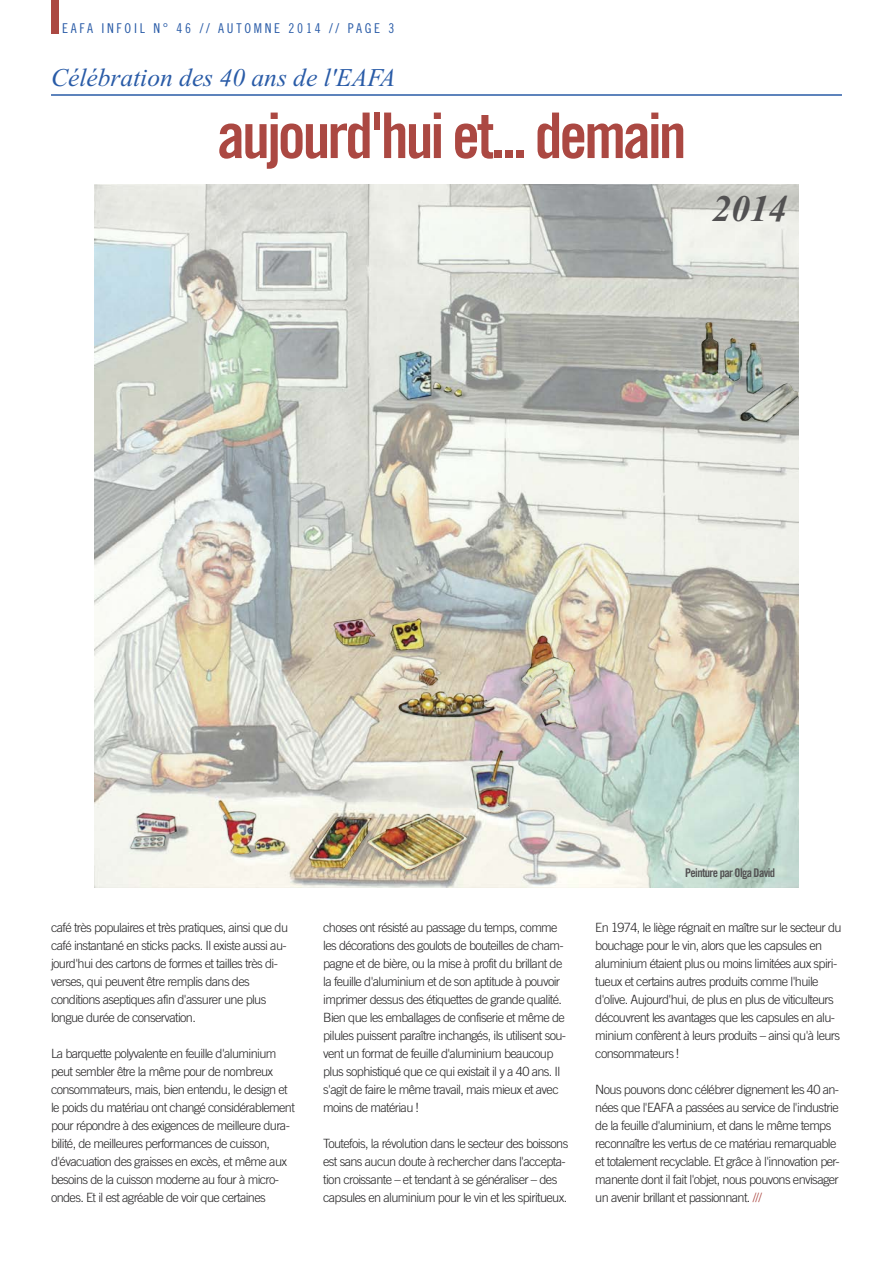
<style>
.page{position:relative;width:893px;height:1263px;background:#fff}
.page>*{position:absolute;margin:0;border:0;box-sizing:border-box;transform-origin:0 0}
.t1{font:63px "Trade Gothic Bold Cond Twenty";letter-spacing:-.05em;color:#ab4842}
.t2{font:italic 700 37.5px "Times New Roman";color:#525152}
.t3{font:italic 25.5px "Times New Roman";color:#295ba7}
.t4{font:13.5px "Trade Gothic Cond Eighteen";letter-spacing:.2em;color:#295ba7}
.t5{font:300 12.75px/18px "Trade Gothic";letter-spacing:-.05em;color:#272627}
.t6{font:12px "Trade Gothic Bold Cond Twenty";letter-spacing:-.05em;color:#525152}
.s1{color:#ab4842}
</style>
<div class="page">
<div style="left:51px;top:0;width:7px;height:34px;background:#ab4842"></div>
<hr style="left:51px;top:94px;width:791px;height:2px;background:#295ba7">
<img style="left:95px;top:185px;width:703px;height:702px">
<img style="left:219px;top:322px;width:579px;height:548px">
<p class="t4" style="left:62px;top:23px;width:334px">EAFA INFOIL N° 46 // AUTOMNE 2014 // PAGE 3</p>
<h3 class="t3" style="left:51px;top:62px;width:346px">Célébration des 40 ans de l'EAFA</h3>
<h1 class="t1" style="left:217px;top:113px;width:471px">aujourd'hui et... demain</h1>
<h2 class="t2" style="left:712px;top:186px;width:76px">2014</h2>
<p class="t5" style="left:51px;top:920px;width:239px">café très populaires et très pratiques, ainsi que du café instantané en sticks packs. Il existe aussi au&shy;jourd'hui des cartons de formes et tailles très di&shy;verses, qui peuvent être remplis dans des conditions aseptiques afin d'assurer une plus longue durée de conservation.</p>
<p class="t5" style="left:51px;top:1046px;width:245px">La barquette polyvalente en feuille d'aluminium peut sembler être la même pour de nombreux consommateurs, mais, bien entendu, le design et le poids du matériau ont changé considérablement pour répondre à des exigences de meilleure dura&shy;bilité, de meilleures performances de cuisson, d'évacuation des graisses en excès, et même aux besoins de la cuisson moderne au four à micro&shy;ondes. Et il est agréable de voir que certaines</p>
<p class="t5" style="left:323px;top:920px;width:244px">choses ont résisté au passage du temps, comme les décorations des goulots de bouteilles de cham&shy;pagne et de bière, ou la mise à profit du brillant de la feuille d'aluminium et de son aptitude à pouvoir imprimer dessus des étiquettes de grande qualité.<br>Bien que les emballages de confiserie et même de pilules puissent paraître inchangés, ils utilisent sou&shy;vent un format de feuille d'aluminium beaucoup plus sophistiqué que ce qui existait il y a 40 ans. Il s'agit de faire le même travail, mais mieux et avec moins de matériau !</p>
<p class="t5" style="left:323px;top:1136px;width:247px">Toutefois, la révolution dans le secteur des boissons est sans aucun doute à rechercher dans l'accepta&shy;tion croissante – et tendant à se généraliser – des capsules en aluminium pour le vin et les spiritueux.</p>
<p class="t6" style="left:685px;top:869px;width:92px">Peinture par Olga David</p>
<p class="t5" style="left:595px;top:920px;width:248px">En 1974, le liège régnait en maître sur le secteur du bouchage pour le vin, alors que les capsules en aluminium étaient plus ou moins limitées aux spiri&shy;tueux et certains autres produits comme l'huile d'olive. Aujourd'hui, de plus en plus de viticulteurs découvrent les avantages que les capsules en alu&shy;minium confèrent à leurs produits – ainsi qu'à leurs consommateurs !</p>
<p class="t5" style="left:595px;top:1082px;width:246px">Nous pouvons donc célébrer dignement les 40 an&shy;nées que l'EAFA a passées au service de l'industrie de la feuille d'aluminium, et dans le même temps reconnaître les vertus de ce matériau remarquable et totalement recyclable. Et grâce à l'innovation per&shy;manente dont il fait l'objet, nous pouvons envisager un avenir brillant et passionnant. <span class="s1">///</span></p>
</div>
